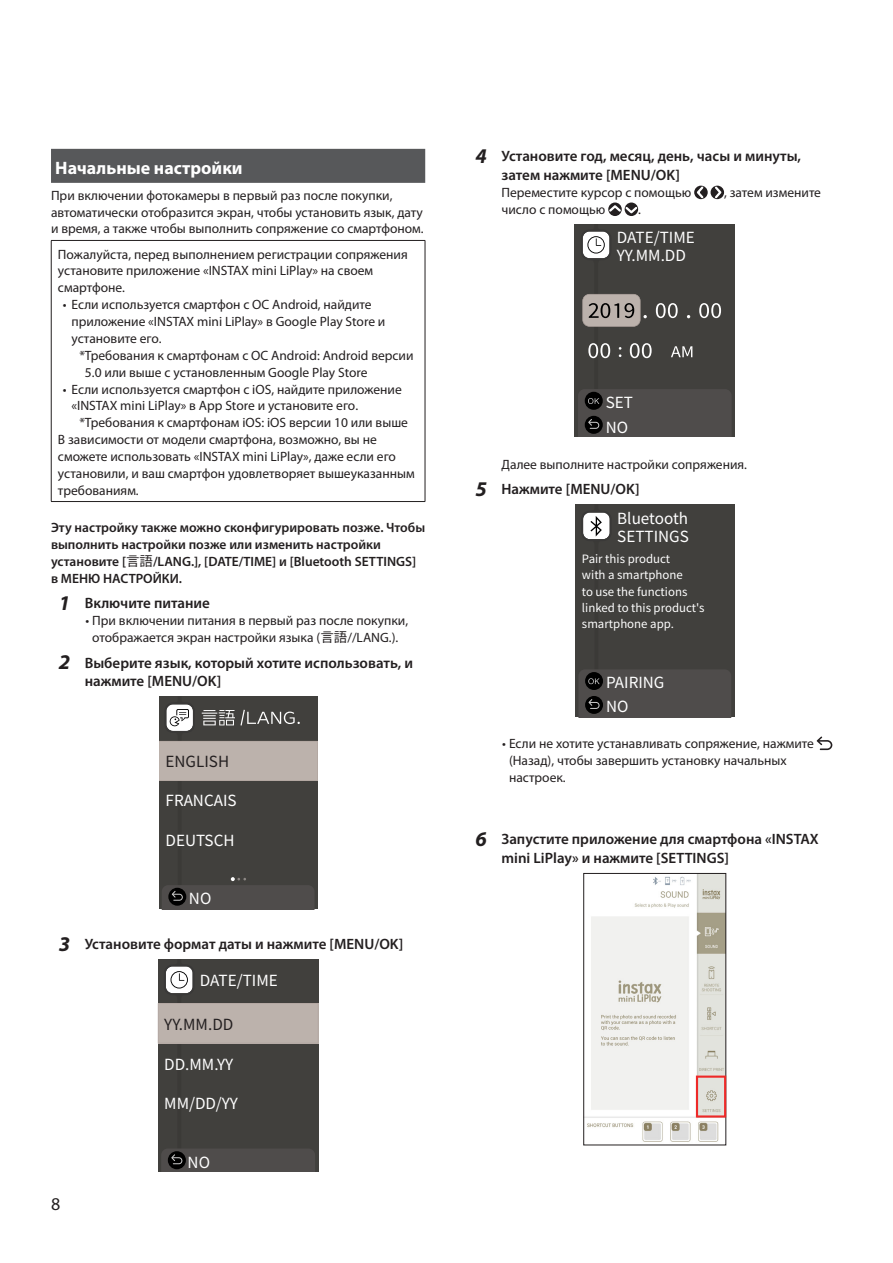
<style>
.page{position:relative;width:893px;height:1263px;background:#fff}
.page>*{position:absolute;margin:0;border:0;box-sizing:border-box;transform-origin:0 0}
.L1{font:700 18px "Myriad Pro";color:#fff}
.t1{font:18px "Myriad Pro";color:#231f20}
.t2{font:15.3px/18px "Noto Sans CJ Kjp";color:#fff}
.t3{font:15.3px "Noto Sans CJ Kjp";color:#231f20}
.t4{font:600 15px/18.8px "Myriad Pro";color:#231f20}
.JPBase{font:13.5px/16.8px "Myriad Pro";color:#231f20}
.JPBase_Medium{font:600 13.5px/16.8px "Myriad Pro";color:#231f20}
.Result{font:13.5px "Myriad Pro";color:#231f20}
.t5{font:11.55px/16.2px "Noto Sans CJ Kjp";color:#fff}
.s1{font-family:"Noto Sans CJ Kjp";font-weight:400}
.s2{font-weight:700;font-style:italic;font-size:21px}
.s3{font-family:"Noto Sans CJ Kjp"}
</style>
<div class="page">
<div style="left:51px;top:149px;width:374px;height:34px;background:#57585a"></div>
<hr style="left:51px;top:240px;width:374px;height:1px;background:#231f20">
<hr style="left:51px;top:241px;width:1px;height:260px;background:#231f20">
<hr style="left:425px;top:241px;width:1px;height:260px;background:#231f20">
<hr style="left:51px;top:501px;width:374px;height:1px;background:#231f20">
<svg style="left:159px;top:696px;width:158px;height:213px;background:#5e5b58"></svg>
<svg style="left:158px;top:959px;width:160px;height:213px;background:#5d5a57"></svg>
<svg style="left:694px;top:186px;width:14px;height:13px"></svg>
<svg style="left:695px;top:186px;width:10px;height:13px"></svg>
<div style="left:711px;top:186px;width:13px;height:13px;background:#231f20;border-radius:50%"></div>
<svg style="left:713px;top:186px;width:10px;height:13px"></svg>
<svg style="left:608px;top:203px;width:30px;height:12px"></svg>
<div style="left:575px;top:224px;width:160px;height:213px;background:#41403d"></div>
<svg style="left:578px;top:231px;width:153px;height:206px"></svg>
<div style="left:575px;top:505px;width:160px;height:212px;background:#41403d"></div>
<svg style="left:579px;top:512px;width:152px;height:205px"></svg>
<svg style="left:817px;top:736px;width:15px;height:14px"></svg>
<img style="left:585px;top:875px;width:139px;height:267px">
<div style="left:583px;top:873px;width:143px;height:272px;border:1px solid #231f20"></div>
<div style="left:696px;top:1075px;width:30px;height:42px;border:2px solid #ee2928"></div>
<p class="L1" style="left:55px;top:156px;width:189px">Начальные настройки</p>
<p class="JPBase" style="left:51px;top:187px;width:374px">При включении фотокамеры в первый раз после покупки, автоматически отобразится экран, чтобы установить язык, дату и время, а также чтобы выполнить сопряжение со смартфоном.</p>
<p class="JPBase" style="left:58px;top:245px;width:351px">Пожалуйста, перед выполнением регистрации сопряжения установите приложение «INSTAX mini LiPlay» на своем смартфоне.</p>
<p class="JPBase" style="left:71px;top:296px;width:315px;text-indent:-9px">• Если используется смартфон с ОС Android, найдите приложение «INSTAX mini LiPlay» в Google Play Store и установите его.</p>
<p class="JPBase" style="left:85px;top:347px;width:330px;text-indent:-6px">*Требования к смартфонам с ОС Android: Android версии<br>5.0 или выше с установленным Google Play Store</p>
<p class="JPBase" style="left:71px;top:380px;width:332px;text-indent:-9px">• Если используется смартфон с iOS, найдите приложение «INSTAX mini LiPlay» в App Store и установите его.</p>
<p class="JPBase" style="left:79px;top:414px;width:330px">*Требования к смартфонам iOS: iOS версии 10 или выше</p>
<p class="JPBase" style="left:58px;top:431px;width:358px">В зависимости от модели смартфона, возможно, вы не сможете использовать «INSTAX mini LiPlay», даже если его установили, и ваш смартфон удовлетворяет вышеуказанным требованиям.</p>
<p class="JPBase_Medium" style="left:51px;top:519px;width:376px">Эту настройку также можно сконфигурировать позже. Чтобы выполнить настройки позже или изменить настройки установите [<span class="s1">言語</span>/LANG.], [DATE/TIME] и [Bluetooth SETTINGS] в МЕНЮ НАСТРОЙКИ.</p>
<p class="t4" style="left:59px;top:593px;width:153px"><span class="s2">1</span> Включите питание</p>
<p class="JPBase" style="left:85px;top:612px;width:324px;text-align:center">• При включении питания в первый раз после покупки, отображается экран настройки языка (<span class="s3">言語</span>//LANG.).</p>
<p class="t4" style="left:85px;top:653px;width:330px;text-indent:-26px"><span class="s2">2</span> Выберите язык, который хотите использовать, и нажмите [MENU/OK]</p>
<p class="t3" style="left:166px;top:753px;width:65px">ENGLISH</p>
<p class="t2" style="left:166px;top:792px;width:73px">FRANCAIS</p>
<p class="t2" style="left:166px;top:832px;width:71px">DEUTSCH</p>
<p class="t2" style="left:189px;top:890px;width:24px">NO</p>
<p class="t4" style="left:59px;top:934px;width:346px"><span class="s2">3</span> Установите формат даты и нажмите [MENU/OK]</p>
<p class="t2" style="left:200px;top:971px;width:79px">DATE/TIME</p>
<p class="t3" style="left:164px;top:1016px;width:71px">YY.MM.DD</p>
<p class="t2" style="left:164px;top:1055px;width:71px">DD.MM.YY</p>
<p class="t2" style="left:164px;top:1095px;width:75px">MM/DD/YY</p>
<h1 class="t1" style="left:51px;top:1193px;width:11px">8</h1>
<p class="t2" style="left:188px;top:1153px;width:24px">NO</p>
<p class="t4" style="left:501px;top:147px;width:301px;text-indent:-26px"><span class="s2">4</span> Установите год, месяц, день, часы и минуты, затем нажмите [MENU/OK]</p>
<p class="Result" style="left:501px;top:184px;width:191px">Переместите курсор с помощью</p>
<p class="Result" style="left:724px;top:184px;width:98px">, затем измените</p>
<p class="Result" style="left:501px;top:201px;width:105px">число с помощью</p>
<p class="Result" style="left:638px;top:201px;width:4px">.</p>
<p class="t2" style="left:617px;top:229px;width:79px">DATE/TIME<br>YY.MM.DD</p>
<p class="t2" style="left:606px;top:394px;width:29px">SET</p>
<p class="t2" style="left:606px;top:419px;width:24px">NO</p>
<p class="Result" style="left:501px;top:456px;width:247px">Далее выполните настройки сопряжения.</p>
<p class="t4" style="left:476px;top:480px;width:166px"><span class="s2">5</span> Нажмите [MENU/OK]</p>
<p class="t2" style="left:617px;top:509px;width:73px">Bluetooth<br>SETTINGS</p>
<p class="t5" style="left:582px;top:551px;width:124px">Pair this product<br>with a smartphone<br>to use the functions linked to this product's smartphone app.</p>
<p class="t2" style="left:606px;top:674px;width:60px">PAIRING</p>
<p class="t2" style="left:606px;top:697px;width:24px">NO</p>
<p class="JPBase" style="left:509px;top:735px;width:306px;text-indent:-7px">• Если не хотите устанавливать сопряжение, нажмите (Назад), чтобы завершить установку начальных настроек.</p>
<p class="t4" style="left:501px;top:829px;width:319px;text-indent:-26px"><span class="s2">6</span> Запустите приложение для смартфона «INSTAX mini LiPlay» и нажмите [SETTINGS]</p>
</div>
